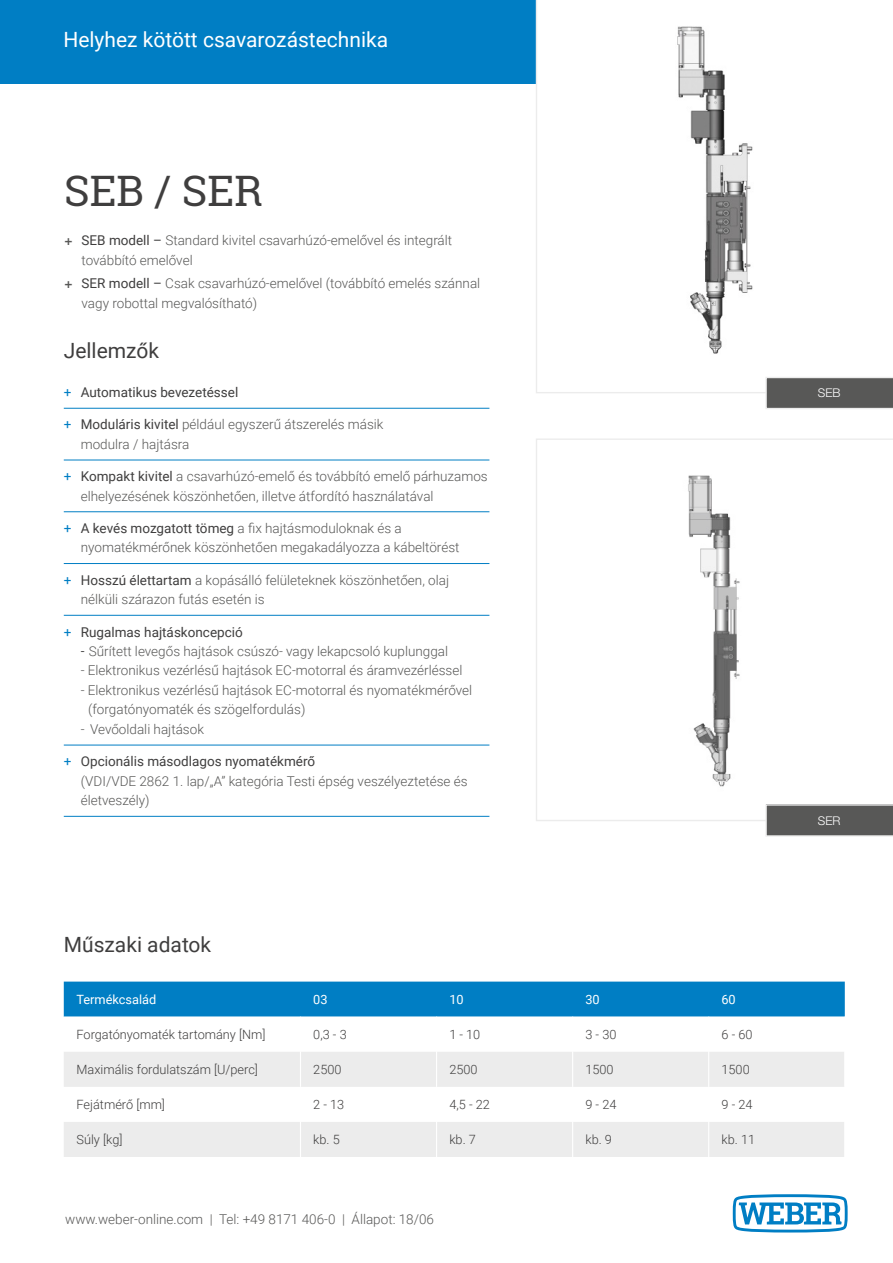
<style>
.page{position:relative;width:893px;height:1263px;background:#fff}
.page>*{position:absolute;margin:0;border:0;box-sizing:border-box;transform-origin:0 0}
.t1{font:42px "Roboto Slab";color:#3f3e3e}
.t2{font:21px "Roboto";color:#fff}
.t3{font:21px "Roboto";color:#3f3e3e}
.t4{font:300 13.5px/19.5px "Roboto";color:#585857}
.t5{font:13.5px "Roboto";color:#3f3e3e}
.t6{font:300 12.75px "Roboto";color:#3f3e3e}
.t7{font:12.75px "Roboto";color:#fff}
.t8{font:300 12px "Helvetica Neue LT Std";color:#fff}
.s1{font-family:"Helvetica Neue LT Std";font-weight:500}
.s2{font-weight:400;color:#3f3e3e}
.s3{color:#007ec4}
.s4{font-weight:400;color:#007ec4}
.s5{color:#000}
</style>
<div class="page">
<div style="left:0;top:0;width:536px;height:84px;background:#007ec4"></div>
<svg style="left:536px;top:0;width:229px;height:393px"></svg>
<hr style="left:64px;top:408px;width:425px;height:1px;background:#007ec4">
<hr style="left:64px;top:460px;width:425px;height:1px;background:#007ec4">
<hr style="left:64px;top:511px;width:425px;height:1px;background:#007ec4">
<hr style="left:64px;top:563px;width:425px;height:1px;background:#007ec4">
<hr style="left:64px;top:615px;width:425px;height:1px;background:#007ec4">
<hr style="left:64px;top:745px;width:425px;height:1px;background:#007ec4">
<hr style="left:64px;top:816px;width:425px;height:1px;background:#007ec4">
<svg style="left:536px;top:439px;width:357px;height:382px"></svg>
<div style="left:64px;top:981px;width:781px;height:36px;background:#007ec4"></div>
<svg style="left:64px;top:1052px;width:780px;height:105px;fill:#ececec"></svg>
<hr style="left:300px;top:1052px;width:1px;height:35px;background:#fff">
<hr style="left:436px;top:1052px;width:1px;height:35px;background:#fff">
<hr style="left:572px;top:1052px;width:1px;height:35px;background:#fff">
<hr style="left:708px;top:1052px;width:1px;height:35px;background:#fff">
<hr style="left:300px;top:1087px;width:1px;height:35px;background:#fff">
<hr style="left:436px;top:1087px;width:1px;height:35px;background:#fff">
<hr style="left:572px;top:1087px;width:1px;height:35px;background:#fff">
<hr style="left:708px;top:1087px;width:1px;height:35px;background:#fff">
<hr style="left:300px;top:1122px;width:1px;height:35px;background:#fff">
<hr style="left:436px;top:1122px;width:1px;height:35px;background:#fff">
<hr style="left:572px;top:1122px;width:1px;height:35px;background:#fff">
<hr style="left:708px;top:1122px;width:1px;height:35px;background:#fff">
<svg style="left:733px;top:1194px;width:115px;height:38px"></svg>
<svg style="left:765px;top:377px;width:128px;height:32px;background:#646464"></svg>
<svg style="left:765px;top:804px;width:128px;height:33px;background:#686867"></svg>
<h2 class="t2" style="left:63px;top:25px;width:326px">Helyhez kötött csavarozástechnika</h2>
<h1 class="t1" style="left:64px;top:162px;width:200px">SEB / SER</h1>
<p class="t4" style="left:82px;top:230px;width:372px;text-indent:-17px"><span class="s1">+</span> <span class="s2">SEB modell –</span> Standard kivitel csavarhúzó-emelővel és integrált továbbító emelővel</p>
<p class="t4" style="left:82px;top:273px;width:400px;text-indent:-17px"><span class="s1">+</span> <span class="s2">SER modell –</span> Csak csavarhúzó-emelővel (továbbító emelés szánnal vagy robottal megvalósítható)</p>
<h2 class="t3" style="left:64px;top:336px;width:97px">Jellemzők</h2>
<p class="t5" style="left:64px;top:383px;width:176px"><span class="s3">+</span> Automatikus bevezetéssel</p>
<p class="t4" style="left:81px;top:414px;width:304px;text-indent:-17px"><span class="s4">+</span> <span class="s2">Moduláris kivitel</span> például egyszerű átszerelés másik modulra / hajtásra</p>
<p class="t4" style="left:81px;top:466px;width:408px;text-indent:-17px"><span class="s4">+</span> <span class="s2">Kompakt kivitel</span> a csavarhúzó-emelő és továbbító emelő párhuzamos elhelyezésének köszönhetően, illetve átfordító használatával</p>
<p class="t4" style="left:81px;top:518px;width:380px;text-indent:-17px"><span class="s4">+</span> <span class="s2">A kevés mozgatott tömeg</span> a fix hajtásmoduloknak és a nyomatékmérőnek köszönhetően megakadályozza a kábeltörést</p>
<p class="t4" style="left:81px;top:570px;width:370px;text-indent:-17px"><span class="s4">+</span> <span class="s2">Hosszú élettartam</span> a kopásálló felületeknek köszönhetően, olaj nélküli szárazon futás esetén is</p>
<p class="t5" style="left:64px;top:622px;width:180px"><span class="s3">+</span> Rugalmas hajtáskoncepció</p>
<p class="t4" style="left:81px;top:641px;width:369px"><span class="s5">-</span> Sűrített levegős hajtások csúszó- vagy lekapcsoló kuplunggal</p>
<p class="t4" style="left:81px;top:660px;width:383px">- Elektronikus vezérlésű hajtások EC-motorral és áramvezérléssel</p>
<p class="t4" style="left:88px;top:680px;width:386px;text-indent:-7px">- Elektronikus vezérlésű hajtások EC-motorral és nyomatékmérővel (forgatónyomaték és szögelfordulás)</p>
<p class="t4" style="left:81px;top:719px;width:125px">- Vevőoldali hajtások</p>
<p class="t4" style="left:81px;top:751px;width:388px;text-indent:-17px"><span class="s4">+</span> <span class="s2">Opcionális másodlagos nyomatékmérő<br></span>(VDI/VDE 2862 1. lap/„A” kategória Testi épség veszélyeztetése és életveszély)</p>
<h2 class="t3" style="left:64px;top:930px;width:149px">Műszaki adatok</h2>
<p class="t7" style="left:77px;top:990px;width:81px">Termékcsalád</p>
<p class="t7" style="left:313px;top:990px;width:16px">03</p>
<p class="t7" style="left:449px;top:990px;width:16px">10</p>
<p class="t7" style="left:585px;top:990px;width:16px">30</p>
<p class="t7" style="left:721px;top:990px;width:16px">60</p>
<p class="t6" style="left:77px;top:1025px;width:191px">Forgatónyomaték tartomány [Nm]</p>
<p class="t6" style="left:313px;top:1025px;width:35px">0,3 - 3</p>
<p class="t6" style="left:449px;top:1025px;width:33px">1 - 10</p>
<p class="t6" style="left:585px;top:1025px;width:33px">3 - 30</p>
<p class="t6" style="left:721px;top:1025px;width:33px">6 - 60</p>
<p class="t6" style="left:77px;top:1060px;width:183px">Maximális fordulatszám [U/perc]</p>
<p class="t6" style="left:313px;top:1060px;width:30px">2500</p>
<p class="t6" style="left:449px;top:1060px;width:30px">2500</p>
<p class="t6" style="left:585px;top:1060px;width:30px">1500</p>
<p class="t6" style="left:721px;top:1060px;width:30px">1500</p>
<p class="t6" style="left:77px;top:1096px;width:90px">Fejátmérő [mm]</p>
<p class="t6" style="left:313px;top:1096px;width:33px">2 - 13</p>
<p class="t6" style="left:449px;top:1096px;width:42px">4,5 - 22</p>
<p class="t6" style="left:585px;top:1096px;width:33px">9 - 24</p>
<p class="t6" style="left:721px;top:1096px;width:33px">9 - 24</p>
<p class="t6" style="left:77px;top:1131px;width:47px">Súly [kg]</p>
<p class="t6" style="left:313px;top:1131px;width:28px">kb. 5</p>
<p class="t6" style="left:449px;top:1131px;width:28px">kb. 7</p>
<p class="t6" style="left:585px;top:1131px;width:28px">kb. 9</p>
<p class="t6" style="left:721px;top:1131px;width:35px">kb. 11</p>
<p class="t4" style="left:65px;top:1208px;width:370px">www.weber-online.com | Tel: +49 8171 406-0 | Állapot: 18/06</p>
<p class="t8" style="left:818px;top:386px;width:24px">SEB</p>
<p class="t8" style="left:818px;top:813px;width:24px">SER</p>
</div>
